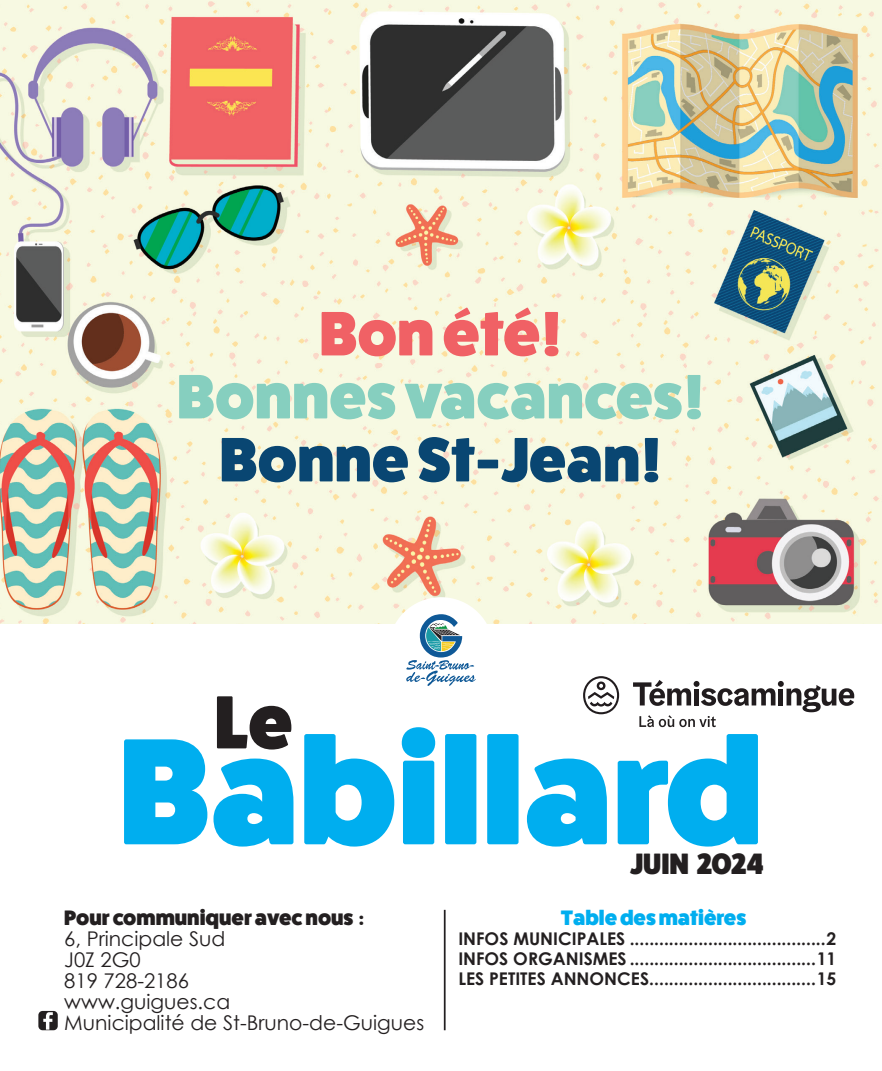
<style>
.page{position:relative;width:882px;height:1071px;background:#fff}
.page>*{position:absolute;margin:0;border:0;box-sizing:border-box;transform-origin:0 0}
.t1{font:800 152.08px "Fat Frank";color:#00aeef}
.t2{font:800 75.42px "Fat Frank";color:#231f20}
.t3{font:800 63px "Fat Frank";color:#86cfbf}
.t4{font:800 63px "Fat Frank";color:#094672}
.t5{font:800 63px "Fat Frank";color:#f06165}
.t6{font:800 29.57px "Fat Frank";color:#231f20}
.t7{font:800 21px "Fat Frank";color:#231f20}
.t8{font:800 21px "Fat Frank";color:#00aeef}
.t9{font:20.3px/21px "Century Gothic";color:#231f20}
.t10{font:700 17.5px/20.1px "Century Gothic";color:#231f20;text-align:justify}
</style>
<div class="page">
<svg style="left:583px;top:676px;width:36px;height:38px"></svg>
<svg style="left:633px;top:680px;width:221px;height:47px"></svg>
<img style="left:0;top:0;width:882px;height:624px">
<div style="left:388px;top:597px;width:106px;height:106px;background:#fff;border-radius:50%"></div>
<svg style="left:406px;top:614px;width:70px;height:72px"></svg>
<hr style="left:444px;top:910px;width:2px;height:120px;background:#231f20">
<svg style="left:38px;top:1011px;width:20px;height:19px"></svg>
<h3 class="t5" style="left:319px;top:298px;width:245px">Bon été!</h3>
<h3 class="t3" style="left:177px;top:361px;width:530px">Bonnes vacances!</h3>
<h3 class="t4" style="left:219px;top:424px;width:444px">Bonne St-Jean!</h3>
<h2 class="t2" style="left:214px;top:680px;width:80px">Le</h2>
<h1 class="t1" style="left:119px;top:706px;width:646px">Babillard</h1>
<h3 class="t6" style="left:630px;top:847px;width:135px">JUIN 2024</h3>
<p class="t7" style="left:64px;top:906px;width:301px">Pour communiquer avec nous :</p>
<p class="t9" style="left:64px;top:928px;width:361px">6, Principale Sud<br>J0Z 2G0<br>819 728-2186<br>www.guigues.ca<br>Municipalité de St-Bruno-de-Guigues</p>
<p class="t8" style="left:561px;top:906px;width:187px">Table des matières</p>
<p class="t10" style="left:458px;top:928px;width:380px">INFOS MUNICIPALES ........................................2<br>INFOS ORGANISMES ......................................11<br>LES PETITES ANNONCES..................................15</p>
</div>
